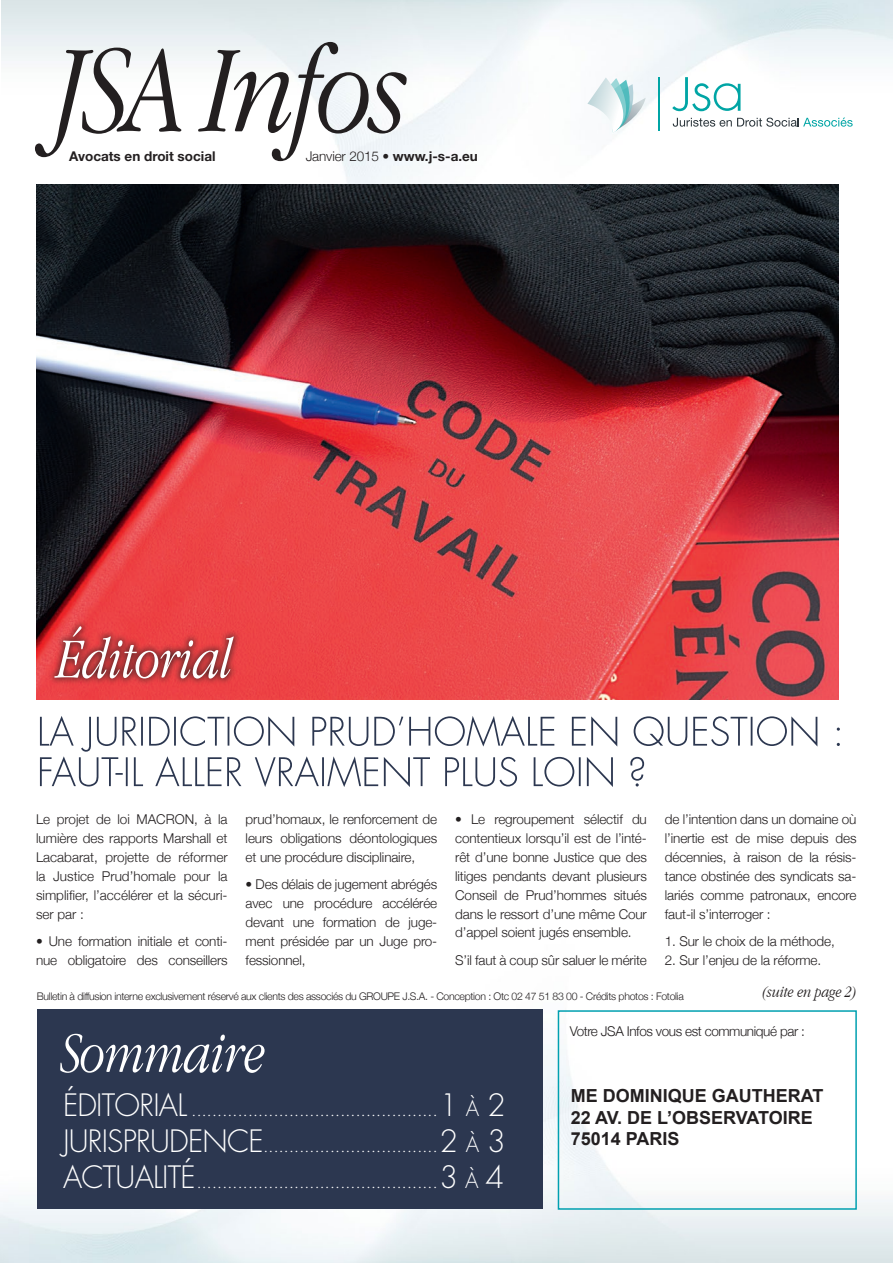
<style>
.page{position:relative;width:893px;height:1263px;background:#fff}
.page>*{position:absolute;margin:0;border:0;box-sizing:border-box;transform-origin:0 0}
.t1{font:italic 300 condensed 129px "Garamond";letter-spacing:-.025em;color:#231f20}
.t2{font:italic 300 condensed 58.5px "Garamond";letter-spacing:-.01em;color:#fff}
.t3{font:300 18px "Futura";color:#fff}
.t4{font:700 18px "Arial";color:#231f20}
.t5{font:italic 300 condensed 16.5px "Garamond";color:#231f20}
.t6{font:300 13.5px/18.9px "Helvetica Neue";letter-spacing:-.01em;color:#231f20;text-align:justify}
.t7{font:300 13.5px "Helvetica Neue";letter-spacing:-.03em;color:#231f20}
.t8{font:700 13.5px "Helvetica Neue";color:#231f20}
.t9{font:300 10.5px "Helvetica Neue";letter-spacing:-.03em;color:#231f20}
.s1{font-weight:700}
.s2{font-size:30px}
.s3{font-size:21px}
</style>
<div class="page">
<img style="left:0;top:1009px;width:893px;height:254px">
<img style="left:1px;top:0;width:892px;height:440px">
<svg style="left:672px;top:77px;width:68px;height:34px"></svg>
<svg style="left:673px;top:118px;width:180px;height:9px"></svg>
<hr style="left:658px;top:77px;width:1px;height:54px;background:#00a5a5">
<svg style="left:587px;top:77px;width:59px;height:57px"></svg>
<div style="left:37px;top:1010px;width:505px;height:199px;background:#2c3750"></div>
<div style="left:558px;top:1010px;width:299px;height:200px;border:2px solid #00a0b0"></div>
<img style="left:37px;top:184px;width:802px;height:516px">
<svg style="left:40px;top:716px;width:800px;height:71px"></svg>
<div style="left:47px;top:620px;width:194px;height:65px;background:#231f20;opacity:.75"></div>
<img style="left:0;top:1009px;width:10px;height:67px">
<p class="t1" style="left:54px;top:19px;width:355px">JSA Infos</p>
<p class="t8" style="left:69px;top:148px;width:148px">Avocats en droit social</p>
<p class="t6" style="left:306px;top:146px;width:174px">Janvier 2015 • <span class="s1">www.j-s-a.eu</span></p>
<p class="t2" style="left:57px;top:626px;width:178px">Éditorial</p>
<p class="t6" style="left:36px;top:809px;width:193px">Le projet de loi MACRON, à la lumière des rapports Marshall et Lacabarat, projette de réformer la Justice Prud’homale pour la simplifier, l’accélérer et la sécuri&shy;ser par :</p>
<p class="t6" style="left:36px;top:931px;width:193px">• Une formation initiale et conti&shy;nue obligatoire des conseillers</p>
<p class="t6" style="left:246px;top:809px;width:193px">prud’homaux, le renforcement de leurs obligations déontologiques et une procédure disciplinaire,</p>
<p class="t6" style="left:246px;top:875px;width:193px">• Des délais de jugement abrégés avec une procédure accélérée devant une formation de juge&shy;ment présidée par un Juge pro&shy;fessionnel,</p>
<p class="t6" style="left:455px;top:809px;width:193px">• Le regroupement sélectif du contentieux lorsqu’il est de l’inté&shy;rêt d’une bonne Justice que des litiges pendants devant plusieurs Conseil de Prud’hommes situés dans le ressort d’une même Cour d’appel soient jugés ensemble.</p>
<p class="t6" style="left:455px;top:950px;width:193px">S’il faut à coup sûr saluer le mérite</p>
<p class="t6" style="left:665px;top:809px;width:193px">de l’intention dans un domaine où l’inertie est de mise depuis des décennies, à raison de la résis&shy;tance obstinée des syndicats sa&shy;lariés comme patronaux, encore faut-il s’interroger :</p>
<p class="t6" style="left:665px;top:931px;width:171px">1. Sur le choix de la méthode,</p>
<p class="t6" style="left:665px;top:950px;width:158px">2. Sur l’enjeu de la réforme.</p>
<p class="t9" style="left:37px;top:990px;width:649px">Bulletin à diffusion interne exclusivement réservé aux clients des associés du GROUPE J.S.A. - Conception : Otc 02 47 51 83 00 - Crédits photos : Fotolia</p>
<p class="t5" style="left:762px;top:983px;width:96px">(suite en page 2)</p>
<p class="t2" style="left:61px;top:1020px;width:207px">Sommaire</p>
<p class="t3" style="left:63px;top:1098px;width:444px"><span class="s2">ÉDITORIAL</span> ................................................<span class="s2">1</span> <span class="s3">à</span> <span class="s2">2</span></p>
<p class="t3" style="left:63px;top:1134px;width:444px"><span class="s2">JURISPRUDENCE</span>..................................<span class="s2">2</span> <span class="s3">à</span> <span class="s2">3</span></p>
<p class="t3" style="left:63px;top:1170px;width:443px"><span class="s2">ACTUALITÉ</span>...............................................<span class="s2">3</span> <span class="s3">à</span> <span class="s2">4</span></p>
<p class="t7" style="left:570px;top:1023px;width:237px">Votre JSA Infos vous est communiqué par :</p>
<p class="t4" style="left:571px;top:1084px;width:254px">ME DOMINIQUE GAUTHERAT</p>
<p class="t4" style="left:571px;top:1105px;width:244px">22 AV. DE L’OBSERVATOIRE</p>
<p class="t4" style="left:571px;top:1127px;width:110px">75014 PARIS</p>
</div>
